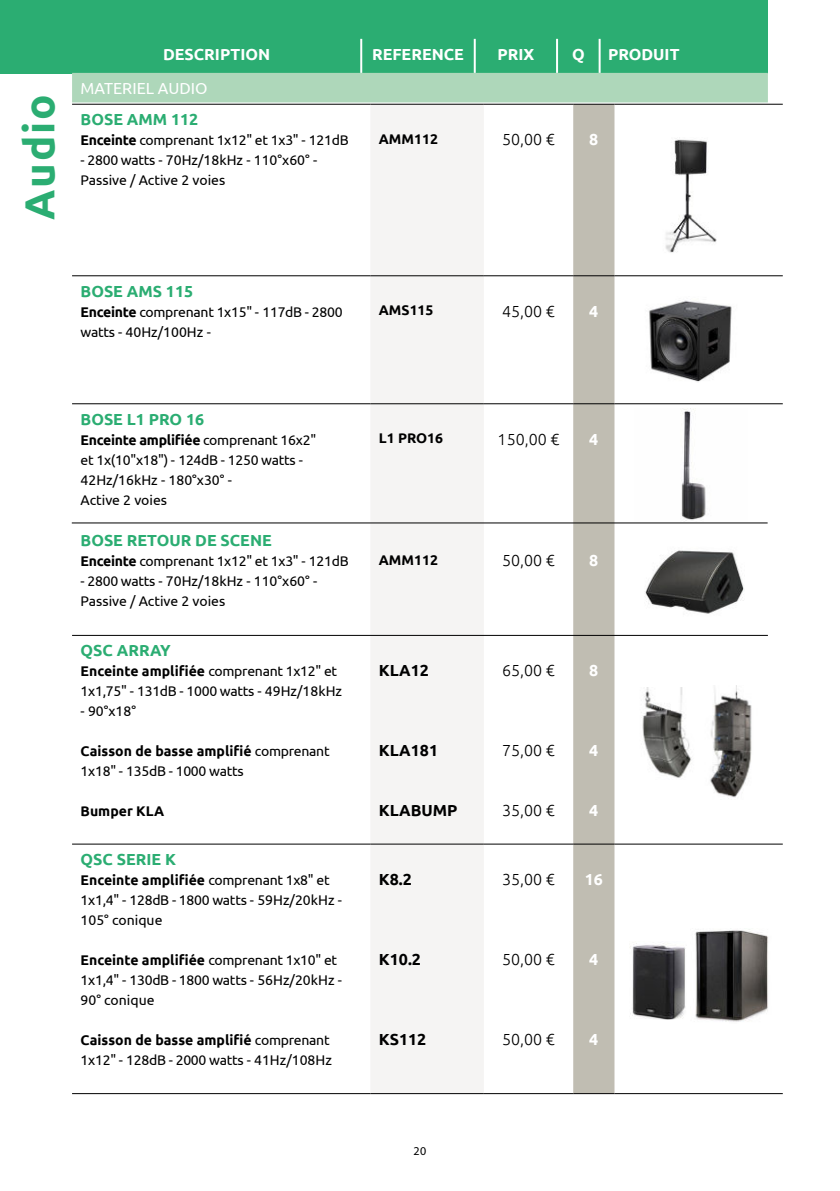
<style>
.page{position:relative;width:840px;height:1191px;background:#fff}
.page>*{position:absolute;margin:0;border:0;box-sizing:border-box;transform-origin:0 0}
.t1{font:700 42px "Ubuntu";letter-spacing:.04em;color:#2bad72}
.t2{font:700 16px "Ubuntu";color:#2bad72}
.t3{font:300 16px "Ubuntu";color:#000}
.t4{font:700 16px "Ubuntu";color:#fff}
.t5{font:700 16px "Ubuntu";color:#000}
.t6{font:16px "Ubuntu";color:#fff}
.t7{font:14px/20px "Ubuntu";letter-spacing:-.02em;color:#000}
.t8{font:14px/20px "Ubuntu";color:#000}
.t9{font:700 14px "Ubuntu";color:#000}
.t10{font:12px "Myriad Pro";color:#000}
.s1{font-weight:700}
</style>
<div class="page">
<div style="left:0;top:0;width:767px;height:73px;background:#2bad72"></div>
<svg style="left:72px;top:39px;width:695px;height:63px"></svg>
<hr style="left:360px;top:39px;width:2px;height:34px;background:#fff">
<hr style="left:473px;top:39px;width:2px;height:34px;background:#fff">
<hr style="left:555px;top:39px;width:2px;height:34px;background:#fff">
<hr style="left:598px;top:39px;width:2px;height:34px;background:#fff">
<svg style="left:72px;top:105px;width:710px;height:529px"></svg>
<div style="left:370px;top:105px;width:113px;height:988px;background:#f5f4f3"></div>
<div style="left:573px;top:105px;width:41px;height:988px;background:#c0bdb2"></div>
<hr style="left:72px;top:104px;width:298px;height:1px;background:#000">
<hr style="left:370px;top:104px;width:113px;height:1px;background:#000">
<hr style="left:483px;top:104px;width:90px;height:1px;background:#000">
<hr style="left:573px;top:104px;width:41px;height:1px;background:#000">
<hr style="left:614px;top:104px;width:168px;height:1px;background:#000">
<hr style="left:72px;top:275px;width:298px;height:1px;background:#000">
<hr style="left:370px;top:275px;width:113px;height:1px;background:#000">
<hr style="left:483px;top:275px;width:90px;height:1px;background:#000">
<hr style="left:573px;top:275px;width:41px;height:1px;background:#000">
<hr style="left:614px;top:275px;width:168px;height:1px;background:#000">
<hr style="left:72px;top:403px;width:298px;height:1px;background:#000">
<hr style="left:370px;top:403px;width:113px;height:1px;background:#000">
<hr style="left:483px;top:403px;width:90px;height:1px;background:#000">
<hr style="left:573px;top:403px;width:41px;height:1px;background:#000">
<hr style="left:614px;top:403px;width:168px;height:1px;background:#000">
<hr style="left:72px;top:843px;width:298px;height:1px;background:#000">
<hr style="left:370px;top:843px;width:113px;height:1px;background:#000">
<hr style="left:483px;top:843px;width:90px;height:1px;background:#000">
<hr style="left:573px;top:843px;width:41px;height:1px;background:#000">
<hr style="left:614px;top:843px;width:168px;height:1px;background:#000">
<hr style="left:72px;top:1093px;width:298px;height:1px;background:#000">
<hr style="left:370px;top:1093px;width:113px;height:1px;background:#000">
<hr style="left:483px;top:1093px;width:90px;height:1px;background:#000">
<hr style="left:573px;top:1093px;width:41px;height:1px;background:#000">
<hr style="left:614px;top:1093px;width:168px;height:1px;background:#000">
<img style="left:642px;top:687px;width:50px;height:91px">
<img style="left:710px;top:686px;width:42px;height:112px">
<img style="left:630px;top:943px;width:56px;height:76px">
<img style="left:695px;top:929px;width:73px;height:93px">
<img style="left:636px;top:296px;width:108px;height:87px">
<img style="left:633px;top:408px;width:113px;height:113px">
<img style="left:643px;top:532px;width:101px;height:100px">
<img style="left:631px;top:137px;width:122px;height:117px">
<hr style="left:72px;top:522px;width:695px;height:1px;background:#000">
<hr style="left:72px;top:635px;width:695px;height:1px;background:#000">
<h1 class="t1" style="left:21px;top:220px;width:126px;rotate:-90deg">Audio</h1>
<p class="t4" style="left:163px;top:47px;width:109px">DESCRIPTION</p>
<p class="t4" style="left:372px;top:47px;width:93px">REFERENCE</p>
<p class="t4" style="left:497px;top:47px;width:38px">PRIX</p>
<p class="t4" style="left:571px;top:47px;width:14px">Q</p>
<p class="t4" style="left:607px;top:47px;width:73px">PRODUIT</p>
<p class="t6" style="left:80px;top:81px;width:128px">MATERIEL AUDIO</p>
<p class="t2" style="left:81px;top:112px;width:119px">BOSE AMM 112</p>
<p class="t7" style="left:81px;top:131px;width:269px"><span class="s1">Enceinte</span> comprenant 1x12" et 1x3" - 121dB</p>
<p class="t8" style="left:81px;top:151px;width:238px">- 2800 watts - 70Hz/18kHz - 110°x60° -<br>Passive / Active 2 voies</p>
<p class="t9" style="left:378px;top:132px;width:61px">AMM112</p>
<p class="t3" style="left:502px;top:133px;width:54px">50,00 €</p>
<p class="t4" style="left:589px;top:132px;width:11px">8</p>
<p class="t2" style="left:80px;top:284px;width:114px">BOSE AMS 115</p>
<p class="t7" style="left:81px;top:302px;width:263px"><span class="s1">Enceinte</span> comprenant 1x15" - 117dB - 2800 watts - 40Hz/100Hz -</p>
<p class="t9" style="left:378px;top:304px;width:56px">AMS115</p>
<p class="t3" style="left:502px;top:305px;width:54px">45,00 €</p>
<p class="t4" style="left:589px;top:304px;width:11px">4</p>
<p class="t2" style="left:80px;top:412px;width:125px">BOSE L1 PRO 16</p>
<p class="t7" style="left:81px;top:430px;width:237px"><span class="s1">Enceinte amplifiée</span> comprenant 16x2" et 1x(10"x18") - 124dB - 1250 watts -<br>42Hz/16kHz - 180°x30° -<br>Active 2 voies</p>
<p class="t9" style="left:378px;top:432px;width:66px">L1 PRO16</p>
<p class="t3" style="left:497px;top:433px;width:63px">150,00 €</p>
<p class="t4" style="left:589px;top:432px;width:11px">4</p>
<p class="t2" style="left:80px;top:533px;width:193px">BOSE RETOUR DE SCENE</p>
<p class="t7" style="left:81px;top:552px;width:269px"><span class="s1">Enceinte</span> comprenant 1x12" et 1x3" - 121dB</p>
<p class="t8" style="left:81px;top:572px;width:238px">- 2800 watts - 70Hz/18kHz - 110°x60° -<br>Passive / Active 2 voies</p>
<p class="t9" style="left:378px;top:553px;width:61px">AMM112</p>
<p class="t3" style="left:502px;top:554px;width:54px">50,00 €</p>
<p class="t4" style="left:589px;top:553px;width:11px">8</p>
<p class="t2" style="left:80px;top:643px;width:92px">QSC ARRAY</p>
<p class="t7" style="left:81px;top:661px;width:263px"><span class="s1">Enceinte amplifiée</span> comprenant 1x12" et<br>1x1,75" - 131dB - 1000 watts - 49Hz/18kHz</p>
<p class="t7" style="left:81px;top:701px;width:57px">- 90°x18°</p>
<p class="t7" style="left:81px;top:741px;width:250px"><span class="s1">Caisson de basse amplifié</span> comprenant<br>1x18" - 135dB - 1000 watts</p>
<p class="t9" style="left:81px;top:804px;width:85px">Bumper KLA</p>
<p class="t2" style="left:81px;top:852px;width:97px">QSC SERIE K</p>
<p class="t7" style="left:81px;top:871px;width:263px"><span class="s1">Enceinte amplifiée</span> comprenant 1x8" et<br>1x1,4" - 128dB - 1800 watts - 59Hz/20kHz -<br>105° conique</p>
<p class="t7" style="left:81px;top:951px;width:263px"><span class="s1">Enceinte amplifiée</span> comprenant 1x10" et<br>1x1,4" - 130dB - 1800 watts - 56Hz/20kHz -<br>90° conique</p>
<p class="t7" style="left:81px;top:1031px;width:253px"><span class="s1">Caisson de basse amplifié</span> comprenant<br>1x12" - 128dB - 2000 watts - 41Hz/108Hz</p>
<p class="t5" style="left:378px;top:663px;width:52px">KLA12</p>
<p class="t5" style="left:378px;top:743px;width:61px">KLA181</p>
<p class="t5" style="left:378px;top:803px;width:80px">KLABUMP</p>
<p class="t5" style="left:378px;top:872px;width:35px">K8.2</p>
<p class="t5" style="left:378px;top:952px;width:44px">K10.2</p>
<p class="t5" style="left:378px;top:1032px;width:49px">KS112</p>
<p class="t3" style="left:502px;top:663px;width:54px">65,00 €</p>
<p class="t4" style="left:589px;top:663px;width:11px">8</p>
<p class="t3" style="left:502px;top:743px;width:54px">75,00 €</p>
<p class="t4" style="left:589px;top:743px;width:11px">4</p>
<p class="t3" style="left:502px;top:803px;width:54px">35,00 €</p>
<p class="t4" style="left:589px;top:803px;width:11px">4</p>
<p class="t3" style="left:502px;top:873px;width:54px">35,00 €</p>
<p class="t4" style="left:584px;top:872px;width:20px">16</p>
<p class="t3" style="left:502px;top:953px;width:54px">50,00 €</p>
<p class="t4" style="left:589px;top:952px;width:11px">4</p>
<p class="t3" style="left:502px;top:1033px;width:54px">50,00 €</p>
<p class="t4" style="left:589px;top:1032px;width:11px">4</p>
<p class="t10" style="left:413px;top:1143px;width:14px">20</p>
</div>
